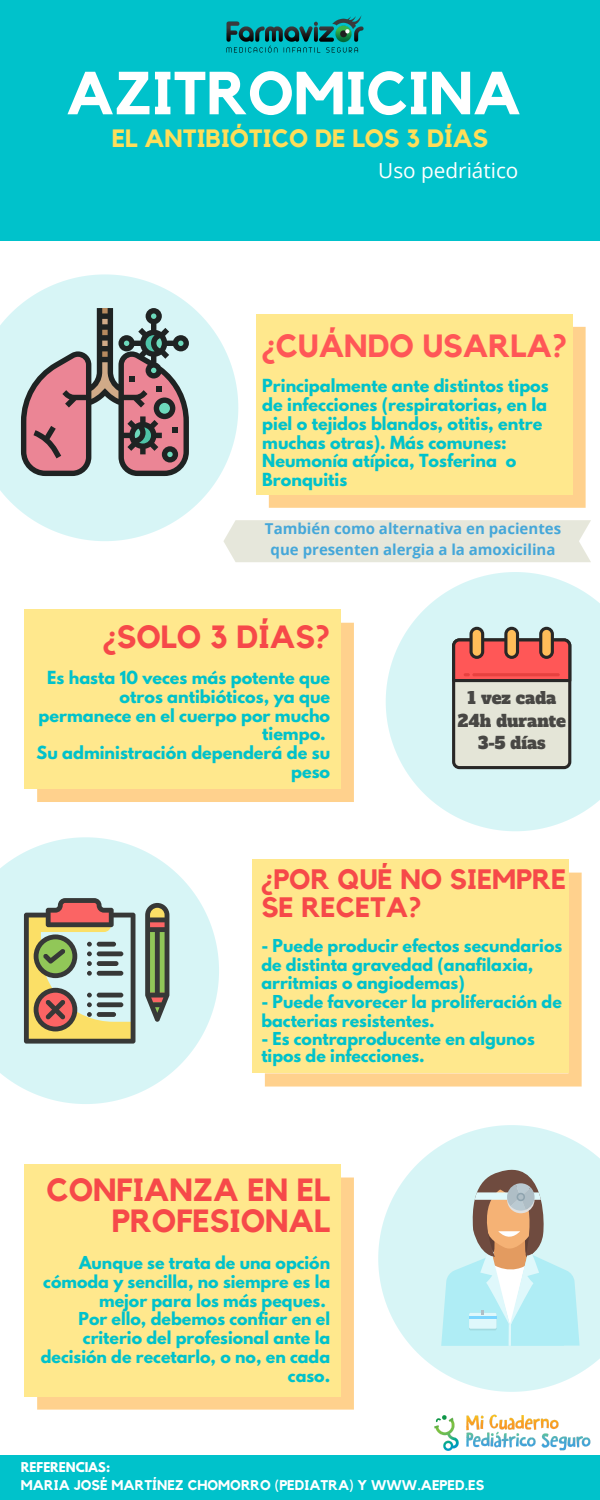
<style>
.page{position:relative;width:600px;height:1500px;background:#fff}
.page>*{position:absolute;margin:0;border:0;box-sizing:border-box;transform-origin:0 0}
.t1{font:700 60px "Kollektif";color:#fff}
.t2{font:700 32px/31.5px "Kollektif";color:#f64949;text-align:right}
.t3{font:700 32px "Kollektif";color:#ff5757}
.t4{font:700 28px/27.8px "Kollektif";color:#f64949}
.t5{font:700 25px "Kollektif";color:#ffde59}
.t6{font:20.8px "Open Sans";color:#fff}
.t7{font:16.5px/22.5px "Alfa Slab One";color:#282726;text-align:center}
.t8{font:700 16px/18.8px "League Spartan";color:#00c2cb}
.t9{font:700 15.8px/18.8px "League Spartan";color:#00c2cb}
.t10{font:700 15px/21px "Open Sans";color:#45a7d9;text-align:center}
.t11{font:700 14px "Kollektif";color:#fff}
.t12{font:700 12px "League Spartan";color:#fff}
</style>
<div class="page">
<div style="left:0;top:0;width:600px;height:241px;background:#00c2cb"></div>
<svg style="left:0;top:274px;width:238px;height:267px;fill:#d7f5f6"></svg>
<svg style="left:386px;top:572px;width:214px;height:259px;fill:#d7f5f6"></svg>
<div style="left:37px;top:623px;width:317px;height:179px;background:#ffd18d"></div>
<div style="left:24px;top:610px;width:317px;height:179px;background:#ffe88d"></div>
<svg style="left:0;top:837px;width:219px;height:267px;fill:#d7f5f6"></svg>
<svg style="left:265px;top:873px;width:317px;height:214px;background:#ffd392"></svg>
<div style="left:252px;top:859px;width:316px;height:214px;background:#ffe88d"></div>
<svg style="left:378px;top:1125px;width:222px;height:267px;fill:#d7f5f6"></svg>
<svg style="left:37px;top:1178px;width:317px;height:232px;background:#ffd28f"></svg>
<div style="left:24px;top:1164px;width:317px;height:232px;background:#ffe88d"></div>
<div style="left:0;top:1455px;width:600px;height:45px;background:#00c2cb"></div>
<svg style="left:21px;top:308px;width:168px;height:168px;background:#a89297"></svg>
<svg style="left:269px;top:327px;width:317px;height:181px;background:#ffd28f"></svg>
<div style="left:256px;top:314px;width:316px;height:181px;background:#ffe88d"></div>
<svg style="left:452px;top:627px;width:119px;height:142px;background:#cfaca0"></svg>
<svg style="left:145px;top:903px;width:24px;height:119px;background:#6d7559"></svg>
<svg style="left:24px;top:898px;width:111px;height:146px;background:#aca589"></svg>
<div style="left:97px;top:1012px;width:19px;height:5px;background:#373837;border-radius:2px"></div>
<svg style="left:441px;top:1164px;width:138px;height:182px;background:#c3dbd8"></svg>
<img style="left:226px;top:15px;width:138px;height:38px">
<img style="left:434px;top:1415px;width:157px;height:35px">
<div style="left:223px;top:520px;width:368px;height:42px;background:#e6e7db"></div>
<h1 class="t1" style="left:66px;top:66px;width:456px">AZITROMICINA</h1>
<h3 class="t5" style="left:112px;top:127px;width:378px">EL ANTIBIÓTICO DE LOS 3 DÍAS</h3>
<h3 class="t6" style="left:378px;top:156px;width:142px">Uso pedriático</h3>
<h2 class="t3" style="left:262px;top:331px;width:307px">¿CUÁNDO USARLA?</h2>
<p class="t8" style="left:262px;top:379px;width:288px">Principalmente ante distintos tipos de infecciones (respiratorias, en la piel o tejidos blandos, otitis, entre muchas otras). Más comunes:<br>Neumonía atípica, Tosferina o<br>Bronquitis</p>
<p class="t10" style="left:265px;top:518px;width:298px">También como alternativa en pacientes que presenten alergia a la amoxicilina</p>
<h2 class="t2" style="left:103px;top:623px;width:229px">¿SOLO 3 DÍAS?</h2>
<p class="t8" style="left:37px;top:670px;width:295px;text-align:right">Es hasta 10 veces más potente que otros antibióticos, ya que permanece en el cuerpo por mucho tiempo.<br>Su administración dependerá de su peso</p>
<p class="t7" style="left:458px;top:687px;width:110px">1 vez cada<br>24h durante<br>3-5 días</p>
<h3 class="t4" style="left:261px;top:867px;width:307px">¿POR QUÉ NO SIEMPRE<br>SE RECETA?</h3>
<p class="t9" style="left:261px;top:938px;width:302px">- Puede producir efectos secundarios de distinta gravedad (anafilaxia, arritmias o angiodemas)</p>
<p class="t9" style="left:261px;top:994px;width:302px">- Puede favorecer la proliferación de bacterias resistentes.</p>
<p class="t9" style="left:261px;top:1032px;width:275px;line-height:17.2px">- Es contraproducente en algunos tipos de infecciones.</p>
<h2 class="t2" style="left:47px;top:1175px;width:285px">CONFIANZA EN EL<br>PROFESIONAL</h2>
<p class="t9" style="left:41px;top:1255px;width:291px;text-align:right">Aunque se trata de una opción cómoda y sencilla, no siempre es la mejor para los más peques.<br>Por ello, debemos confiar en el criterio del profesional ante la decisión de recetarlo, o no, en cada caso.</p>
<p class="t12" style="left:21px;top:1461px;width:91px">REFERENCIAS:</p>
<p class="t11" style="left:21px;top:1479px;width:465px">MARIA JOSÉ MARTÍNEZ CHOMORRO (PEDIATRA) Y WWW.AEPED.ES</p>
</div>
